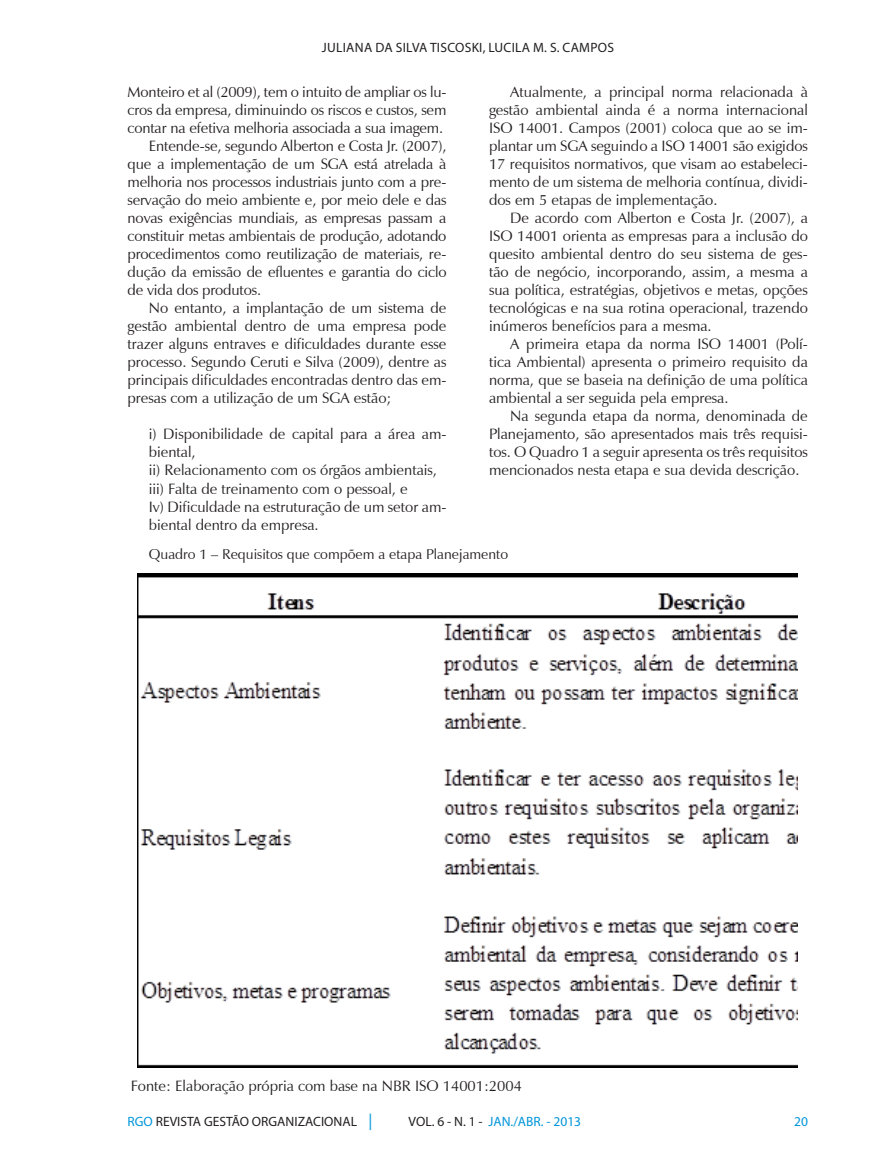
<style>
.page{position:relative;width:893px;height:1170px;background:#fff}
.page>*{position:absolute;margin:0;border:0;box-sizing:border-box;transform-origin:0 0}
.t1{font:15px/18px "Zapf Humanist 601 BT";color:#231f20;text-align:justify}
.t2{font:14.25px "Zapf Humanist 601 BT";color:#231f20}
.t3{font:13.5px "Myriad Pro";letter-spacing:.02em;color:#231f20}
.t4{font:13.5px "Myriad Pro";color:#231f20}
.t5{font:13.5px "Myriad Pro";color:#0095d9}
.s1{color:#0095d9}
.s2{font-size:16.5px;color:#0095d9}
.s3{color:#231f20}
</style>
<div class="page">
<img style="left:138px;top:573px;width:660px;height:494px">
<p class="t3" style="left:322px;top:39px;width:292px">JULIANA DA SILVA TISCOSKI, LUCILA M. S. CAMPOS</p>
<p class="t1" style="left:128px;top:83px;width:320px">Monteiro et al (2009), tem o intuito de ampliar os lu-</p>
<p class="t1" style="left:128px;top:101px;width:320px">cros da empresa, diminuindo os riscos e custos, sem</p>
<p class="t1" style="left:128px;top:119px;width:317px">contar na efetiva melhoria associada a sua imagem.</p>
<p class="t1" style="left:149px;top:137px;width:299px">Entende-se, segundo Alberton e Costa Jr. (2007),</p>
<p class="t1" style="left:128px;top:155px;width:320px">que a implementação de um SGA está atrelada à</p>
<p class="t1" style="left:128px;top:173px;width:320px">melhoria nos processos industriais junto com a pre-</p>
<p class="t1" style="left:128px;top:191px;width:320px">servação do meio ambiente e, por meio dele e das</p>
<p class="t1" style="left:128px;top:209px;width:320px">novas exigências mundiais, as empresas passam a</p>
<p class="t1" style="left:128px;top:227px;width:320px">constituir metas ambientais de produção, adotando</p>
<p class="t1" style="left:128px;top:245px;width:320px">procedimentos como reutilização de materiais, re-</p>
<p class="t1" style="left:128px;top:263px;width:320px">dução da emissão de efluentes e garantia do ciclo</p>
<p class="t1" style="left:128px;top:281px;width:135px">de vida dos produtos.</p>
<p class="t1" style="left:149px;top:299px;width:299px">No entanto, a implantação de um sistema de</p>
<p class="t1" style="left:128px;top:317px;width:320px">gestão ambiental dentro de uma empresa pode</p>
<p class="t1" style="left:128px;top:335px;width:320px">trazer alguns entraves e dificuldades durante esse</p>
<p class="t1" style="left:128px;top:353px;width:320px">processo. Segundo Ceruti e Silva (2009), dentre as</p>
<p class="t1" style="left:128px;top:371px;width:320px">principais dificuldades encontradas dentro das em-</p>
<p class="t1" style="left:128px;top:389px;width:265px">presas com a utilização de um SGA estão;</p>
<p class="t1" style="left:149px;top:425px;width:299px;text-align:left">i) Disponibilidade de capital para a área am&shy;biental,<br>ii) Relacionamento com os órgãos ambientais, iii) Falta de treinamento com o pessoal, e<br>Iv) Dificuldade na estruturação de um setor am&shy;biental dentro da empresa.</p>
<p class="t1" style="left:489px;top:82px;width:320px;text-indent:21px">Atualmente, a principal norma relacionada à gestão ambiental ainda é a norma internacional ISO 14001. Campos (2001) coloca que ao se im&shy;plantar um SGA seguindo a ISO 14001 são exigidos 17 requisitos normativos, que visam ao estabeleci&shy;mento de um sistema de melhoria contínua, dividi&shy;dos em 5 etapas de implementação.</p>
<p class="t1" style="left:489px;top:208px;width:320px;text-indent:21px">De acordo com Alberton e Costa Jr. (2007), a ISO 14001 orienta as empresas para a inclusão do quesito ambiental dentro do seu sistema de ges&shy;tão de negócio, incorporando, assim, a mesma a sua política, estratégias, objetivos e metas, opções tecnológicas e na sua rotina operacional, trazendo inúmeros benefícios para a mesma.</p>
<p class="t1" style="left:489px;top:334px;width:320px;text-indent:21px">A primeira etapa da norma ISO 14001 (Polí&shy;tica Ambiental) apresenta o primeiro requisito da norma, que se baseia na definição de uma política ambiental a ser seguida pela empresa.</p>
<p class="t1" style="left:489px;top:406px;width:320px;text-indent:21px">Na segunda etapa da norma, denominada de Planejamento, são apresentados mais três requisi&shy;tos. O Quadro 1 a seguir apresenta os três requisitos mencionados nesta etapa e sua devida descrição.</p>
<p class="t2" style="left:149px;top:545px;width:361px">Quadro 1 – Requisitos que compõem a etapa Planejamento</p>
<p class="t1" style="left:131px;top:1076px;width:393px">Fonte: Elaboração própria com base na NBR ISO 14001:2004</p>
<p class="t4" style="left:128px;top:1113px;width:246px"><span class="s1">RGO</span> REVISTA GESTÃO ORGANIZACIONAL <span class="s2">|</span></p>
<p class="t5" style="left:409px;top:1113px;width:174px"><span class="s3">VOL. 6 - N. 1 -</span> JAN./ABR. - 2013</p>
<p class="t5" style="left:794px;top:1113px;width:15px">20</p>
</div>
